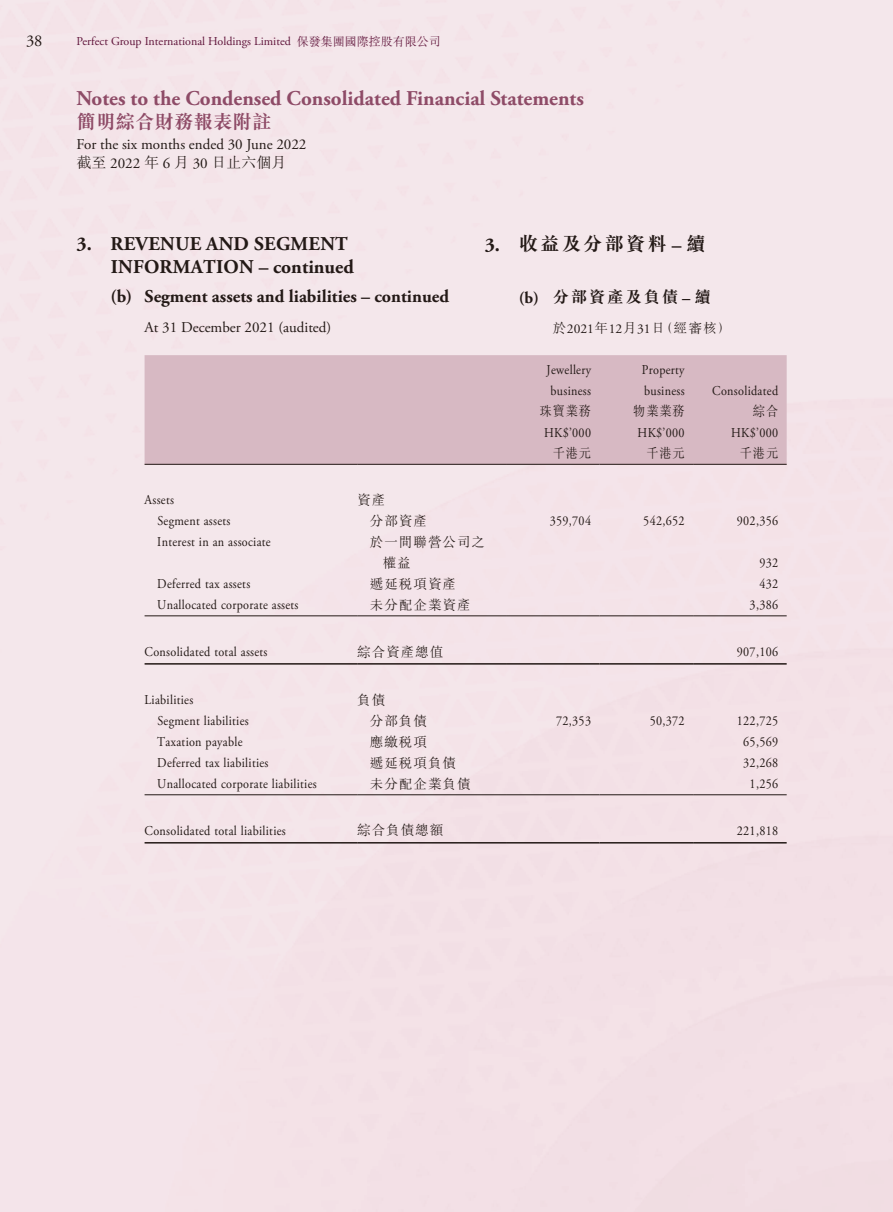
<style>
.page{position:relative;width:893px;height:1212px;background:#f4e7eb}
.page>*{position:absolute;margin:0;border:0;box-sizing:border-box;transform-origin:0 0}
.t1{font:700 21px "Adobe Garamond Pro";color:#8e4b67}
.t2{font:700 19.5px/22.5px "Adobe Garamond Pro";letter-spacing:.015em;color:#231916}
.t3{font:700 19.5px "M Sung HK";letter-spacing:.1em;color:#231916}
.t4{font:700 19.5px "M Sung HK";color:#8e4b67}
.t5{font:700 18px "Adobe Garamond Pro";color:#231916}
.t6{font:700 16.5px "M Sung HK";letter-spacing:.1em;color:#231916}
.t7{font:16.5px "Adobe Garamond Pro";color:#231916}
.t8{font:15px "Adobe Garamond Pro";color:#231916}
.t9{font:300 15px "M Sung HK";color:#231916}
.t10{font:13.5px/21px "Adobe Garamond Pro";letter-spacing:.025em;color:#231916;scale:.9 1}
.t11{font:300 13.5px/21px "M Sung HK";letter-spacing:.075em;color:#231916}
.t12{font:300 13.5px "M Sung HK";letter-spacing:.075em;color:#231916;scale:.9 1}
.t13{font:12px "Adobe Garamond Pro";color:#60153b}
.s1{font-family:"M Sung HK";font-weight:300}
.s2{font-family:"Adobe Garamond Pro";font-weight:400}
.s3{font-family:"Adobe Garamond Pro"}
</style>
<div class="page">
<div style="left:145px;top:355px;width:642px;height:109px;background:#d7b9c3"></div>
<hr style="left:145px;top:464px;width:212px;height:1px;background:#231916">
<hr style="left:357px;top:464px;width:149px;height:1px;background:#231916">
<hr style="left:506px;top:464px;width:94px;height:1px;background:#231916">
<hr style="left:600px;top:464px;width:93px;height:1px;background:#231916">
<hr style="left:693px;top:464px;width:94px;height:1px;background:#231916">
<hr style="left:145px;top:615px;width:212px;height:1px;background:#231916">
<hr style="left:357px;top:615px;width:149px;height:1px;background:#231916">
<hr style="left:506px;top:615px;width:94px;height:1px;background:#231916">
<hr style="left:600px;top:615px;width:93px;height:1px;background:#231916">
<hr style="left:693px;top:615px;width:94px;height:1px;background:#231916">
<hr style="left:145px;top:663px;width:212px;height:2px;background:#231916">
<hr style="left:357px;top:663px;width:149px;height:2px;background:#231916">
<hr style="left:506px;top:663px;width:94px;height:2px;background:#231916">
<hr style="left:600px;top:663px;width:93px;height:2px;background:#231916">
<hr style="left:693px;top:663px;width:94px;height:2px;background:#231916">
<hr style="left:145px;top:794px;width:212px;height:1px;background:#231916">
<hr style="left:357px;top:794px;width:149px;height:1px;background:#231916">
<hr style="left:506px;top:794px;width:94px;height:1px;background:#231916">
<hr style="left:600px;top:794px;width:93px;height:1px;background:#231916">
<hr style="left:693px;top:794px;width:94px;height:1px;background:#231916">
<hr style="left:145px;top:842px;width:212px;height:1px;background:#231916">
<hr style="left:357px;top:842px;width:149px;height:1px;background:#231916">
<hr style="left:506px;top:842px;width:94px;height:1px;background:#231916">
<hr style="left:600px;top:842px;width:93px;height:1px;background:#231916">
<hr style="left:693px;top:842px;width:94px;height:1px;background:#231916">
<p class="t7" style="left:26px;top:30px;width:18px">38</p>
<p class="t13" style="left:77px;top:34px;width:366px">Perfect Group International Holdings Limited <span class="s1">保發集團國際控股有限公司</span></p>
<h1 class="t1" style="left:77px;top:86px;width:509px">Notes to the Condensed Consolidated Financial Statements</h1>
<h2 class="t4" style="left:77px;top:112px;width:197px">簡明綜合財務報表附註</h2>
<p class="t8" style="left:77px;top:136px;width:231px">For the six months ended 30 June 2022</p>
<p class="t9" style="left:77px;top:152px;width:212px">截至 <span class="s2">2022</span> 年 <span class="s2">6</span> 月 <span class="s2">30</span> 日止六個月</p>
<h2 class="t2" style="left:111px;top:233px;width:245px;text-indent:-34px">3. REVENUE AND SEGMENT<br>INFORMATION – continued</h2>
<h3 class="t5" style="left:111px;top:286px;width:340px">(b) Segment assets and liabilities – continued</h3>
<p class="t8" style="left:145px;top:318px;width:188px">At 31 December 2021 (audited)</p>
<h2 class="t3" style="left:485px;top:234px;width:222px"><span class="s3">3.</span> 收益及分部資料 <span class="s3">–</span> 續</h2>
<p class="t6" style="left:519px;top:289px;width:194px"><span class="s3">(b)</span> 分部資產及負債 <span class="s3">–</span> 續</p>
<p class="t11" style="left:553px;top:316px;width:180px">於<span class="s2">2021</span>年<span class="s2">12</span>月<span class="s2">31</span>日（經審核）</p>
<p class="t10" style="left:547px;top:360px;width:51px">Jewellery business</p>
<p class="t10" style="left:642px;top:360px;width:49px">Property business</p>
<p class="t10" style="left:712px;top:381px;width:75px">Consolidated</p>
<p class="t12" style="left:540px;top:402px;width:59px">珠寶業務</p>
<p class="t12" style="left:633px;top:402px;width:59px">物業業務</p>
<p class="t12" style="left:753px;top:402px;width:30px">綜合</p>
<p class="t10" style="left:544px;top:423px;width:54px">HK$’000</p>
<p class="t10" style="left:638px;top:423px;width:54px">HK$’000</p>
<p class="t10" style="left:731px;top:423px;width:54px">HK$’000</p>
<p class="t12" style="left:553px;top:444px;width:44px">千港元</p>
<p class="t12" style="left:646px;top:444px;width:44px">千港元</p>
<p class="t12" style="left:740px;top:444px;width:44px">千港元</p>
<p class="t10" style="left:145px;top:490px;width:34px">Assets</p>
<p class="t11" style="left:357px;top:489px;width:30px">資產</p>
<p class="t10" style="left:157px;top:511px;width:83px">Segment assets</p>
<p class="t11" style="left:370px;top:510px;width:59px">分部資產</p>
<p class="t10" style="left:550px;top:511px;width:47px">359,704</p>
<p class="t10" style="left:643px;top:511px;width:47px">542,652</p>
<p class="t10" style="left:737px;top:511px;width:47px">902,356</p>
<p class="t10" style="left:157px;top:532px;width:128px">Interest in an associate</p>
<p class="t11" style="left:383px;top:531px;width:104px;text-indent:-13px">於一間聯營公司之權益</p>
<p class="t10" style="left:759px;top:553px;width:22px">932</p>
<p class="t10" style="left:157px;top:574px;width:105px">Deferred tax assets</p>
<p class="t11" style="left:370px;top:573px;width:88px">遞延稅項資產</p>
<p class="t10" style="left:759px;top:574px;width:22px">432</p>
<p class="t10" style="left:157px;top:595px;width:158px">Unallocated corporate assets</p>
<p class="t11" style="left:370px;top:594px;width:102px">未分配企業資產</p>
<p class="t10" style="left:750px;top:595px;width:33px">3,386</p>
<p class="t10" style="left:145px;top:642px;width:138px">Consolidated total assets</p>
<p class="t11" style="left:357px;top:640px;width:88px">綜合資產總值</p>
<p class="t10" style="left:737px;top:642px;width:47px">907,106</p>
<p class="t10" style="left:145px;top:690px;width:56px">Liabilities</p>
<p class="t11" style="left:357px;top:689px;width:30px">負債</p>
<p class="t10" style="left:157px;top:711px;width:103px">Segment liabilities</p>
<p class="t11" style="left:370px;top:710px;width:59px">分部負債</p>
<p class="t10" style="left:556px;top:711px;width:40px">72,353</p>
<p class="t10" style="left:650px;top:711px;width:40px">50,372</p>
<p class="t10" style="left:737px;top:711px;width:47px">122,725</p>
<p class="t10" style="left:157px;top:732px;width:96px">Taxation payable</p>
<p class="t11" style="left:370px;top:731px;width:59px">應繳稅項</p>
<p class="t10" style="left:743px;top:732px;width:40px">65,569</p>
<p class="t10" style="left:157px;top:753px;width:125px">Deferred tax liabilities</p>
<p class="t11" style="left:370px;top:752px;width:88px">遞延稅項負債</p>
<p class="t10" style="left:743px;top:753px;width:40px">32,268</p>
<p class="t10" style="left:157px;top:774px;width:179px">Unallocated corporate liabilities</p>
<p class="t11" style="left:370px;top:773px;width:102px">未分配企業負債</p>
<p class="t10" style="left:750px;top:774px;width:33px">1,256</p>
<p class="t10" style="left:145px;top:820px;width:158px">Consolidated total liabilities</p>
<p class="t11" style="left:357px;top:819px;width:88px">綜合負債總額</p>
<p class="t10" style="left:737px;top:820px;width:47px">221,818</p>
</div>
